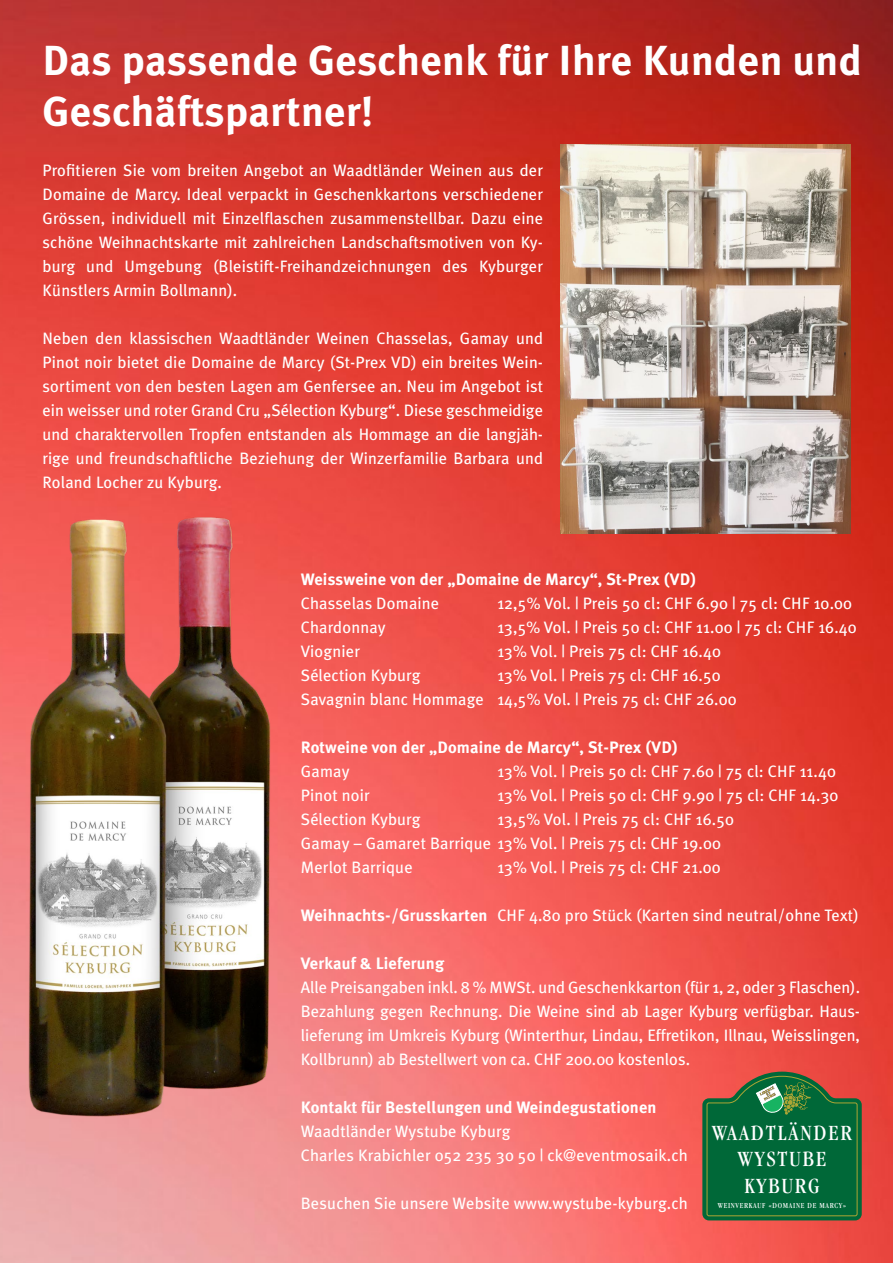
<style>
.page{position:relative;width:893px;height:1263px;background:#fff}
.page>*{position:absolute;margin:0;border:0;box-sizing:border-box;transform-origin:0 0}
.t1{font:700 42px/50.4px "Meta Plus";letter-spacing:.01em;color:#fff}
.t2{font:condensed 22.5px/26.2px "Garamond";letter-spacing:.09em;color:#fff;text-align:center}
.t3{font:16.5px/24px "Meta Plus";letter-spacing:.01em;color:#fff;text-align:justify}
.t4{font:700 16.5px "Meta Plus";letter-spacing:.01em;color:#fff}
.t5{font:condensed 7.95px "Garamond";letter-spacing:.09em;color:#fff}
.s1{font-weight:700}
</style>
<div class="page">
<img style="left:0;top:0;width:893px;height:1263px">
<img style="left:560px;top:145px;width:290px;height:388px">
<img style="left:20px;top:502px;width:260px;height:634px">
<svg style="left:702px;top:1071px;width:160px;height:149px;background:#286a3c"></svg>
<h1 class="t1" style="left:43px;top:35px;width:821px">Das passende Geschenk für Ihre Kunden und<br>Geschäftspartner!</h1>
<p class="t3" style="left:43px;top:158px;width:502px">Profitieren Sie vom breiten Angebot an Waadtländer Weinen aus der Domaine de Marcy. Ideal verpackt in Geschenkkartons verschiedener Grössen, individuell mit Einzelflaschen zusammenstellbar. Dazu eine schöne Weihnachtskarte mit zahlreichen Landschaftsmotiven von Ky&shy;burg und Umgebung (Bleistift-Freihandzeichnungen des Kyburger Künstlers Armin Bollmann).</p>
<p class="t3" style="left:43px;top:326px;width:502px">Neben den klassischen Waadtländer Weinen Chasselas, Gamay und Pinot noir bietet die Domaine de Marcy (St-Prex VD) ein breites Wein&shy;sortiment von den besten Lagen am Genfersee an. Neu im Angebot ist ein weisser und roter Grand Cru „Sélection Kyburg“. Diese geschmeidige und charaktervollen Tropfen entstanden als Hommage an die langjäh&shy;rige und freundschaftliche Beziehung der Winzerfamilie Barbara und Roland Locher zu Kyburg.</p>
<p class="t4" style="left:301px;top:570px;width:397px">Weissweine von der „Domaine de Marcy“, St-Prex (VD)</p>
<p class="t3" style="left:301px;top:591px;width:140px">Chasselas Domaine</p>
<p class="t3" style="left:497px;top:591px;width:356px">12,5% Vol. | Preis 50 cl: CHF 6.90 | 75 cl: CHF 10.00</p>
<p class="t3" style="left:301px;top:615px;width:86px">Chardonnay</p>
<p class="t3" style="left:497px;top:615px;width:361px">13,5% Vol. | Preis 50 cl: CHF 11.00 | 75 cl: CHF 16.40</p>
<p class="t3" style="left:301px;top:639px;width:61px">Viognier</p>
<p class="t3" style="left:497px;top:639px;width:225px">13% Vol. | Preis 75 cl: CHF 16.40</p>
<p class="t3" style="left:301px;top:663px;width:121px">Sélection Kyburg</p>
<p class="t3" style="left:301px;top:663px;width:437px;text-indent:196px">13% Vol. | Preis 75 cl: CHF 16.50<br>Savagnin blanc Hommage 14,5% Vol. | Preis 75 cl: CHF 26.00</p>
<p class="t4" style="left:301px;top:738px;width:378px">Rotweine von der „Domaine de Marcy“, St-Prex (VD)</p>
<p class="t3" style="left:301px;top:759px;width:50px">Gamay</p>
<p class="t3" style="left:497px;top:759px;width:340px">13% Vol. | Preis 50 cl: CHF 7.60 | 75 cl: CHF 11.40</p>
<p class="t3" style="left:301px;top:783px;width:70px">Pinot noir</p>
<p class="t3" style="left:497px;top:783px;width:343px">13% Vol. | Preis 50 cl: CHF 9.90 | 75 cl: CHF 14.30</p>
<p class="t3" style="left:301px;top:807px;width:121px">Sélection Kyburg</p>
<p class="t3" style="left:301px;top:807px;width:435px;text-align:left;text-indent:196px">13,5% Vol. | Preis 75 cl: CHF 16.50<br>Gamay – Gamaret Barrique 13% Vol. | Preis 75 cl: CHF 19.00<br>Merlot Barrique</p>
<p class="t3" style="left:497px;top:855px;width:225px">13% Vol. | Preis 75 cl: CHF 21.00</p>
<p class="t3" style="left:301px;top:903px;width:560px"><span class="s1">Weihnachts-/Grusskarten</span> CHF 4.80 pro Stück (Karten sind neutral/ohne Text)</p>
<p class="t4" style="left:301px;top:954px;width:145px">Verkauf &amp; Lieferung</p>
<p class="t3" style="left:301px;top:975px;width:561px">Alle Preisangaben inkl. 8 % MWSt. und Geschenkkarton (für 1, 2, oder 3 Flaschen).<br>Bezahlung gegen Rechnung. Die Weine sind ab Lager Kyburg verfügbar. Haus&shy;lieferung im Umkreis Kyburg (Winterthur, Lindau, Effretikon, Illnau, Weisslingen, Kollbrunn) ab Bestellwert von ca. CHF 200.00 kostenlos.</p>
<p class="t4" style="left:301px;top:1098px;width:357px">Kontakt für Bestellungen und Weindegustationen</p>
<p class="t3" style="left:301px;top:1119px;width:388px">Waadtländer Wystube Kyburg<br>Charles Krabichler 052 235 30 50 | ck@eventmosaik.ch</p>
<p class="t3" style="left:301px;top:1191px;width:388px">Besuchen Sie unsere Website www.wystube-kyburg.ch</p>
<h2 class="t2" style="left:712px;top:1120px;width:141px">WAADTLÄNDER<br>WYSTUBE<br>KYBURG</h2>
<p class="t5" style="left:718px;top:1201px;width:130px">WEINVERKAUF «DOMAINE DE MARCY»</p>
</div>
